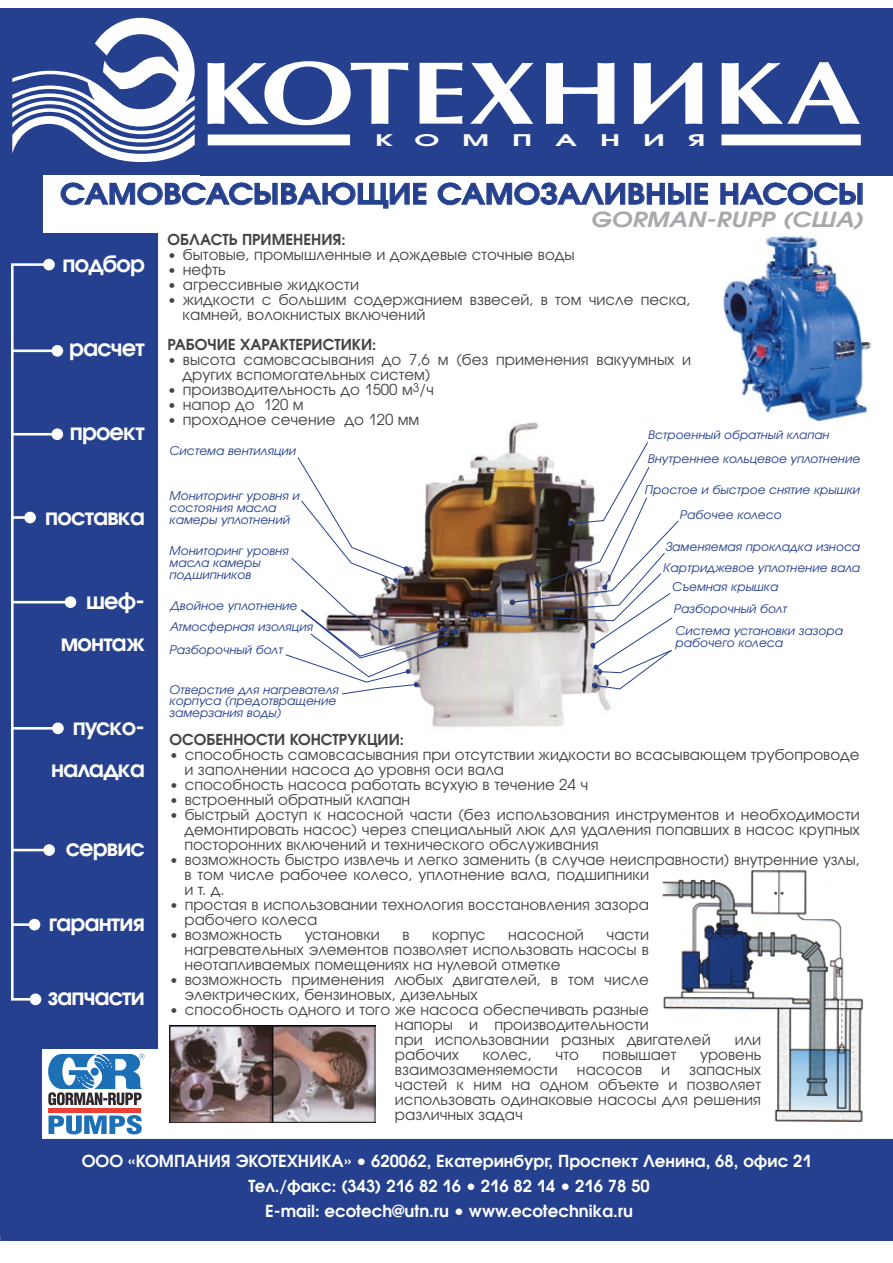
<style>
.page{position:relative;width:893px;height:1263px;background:#fff}
.page>*{position:absolute;margin:0;border:0;box-sizing:border-box;transform-origin:0 0}
.t1{font:600 28.2px "Avant Garde Gothic C";color:#25408e;scale:1.11 1}
.t2{font:600 22.5px/42px "Avant Garde Gothic C";letter-spacing:-.035em;color:#fff;text-align:right}
.t3{font:italic 600 20.7px "Avant Garde Gothic C";color:#a7a9ac;scale:1.2 1}
.t4{font:600 16.5px/25px "Avant Garde Gothic C";color:#fff;text-align:center}
.t5{font:600 15.9px "Avant Garde Gothic C";color:#fff;scale:1.86 1}
.t6{font:15px/15px "Avant Garde Gothic C";color:#434444}
.t7{font:600 15px "Avant Garde Gothic C";color:#434444}
.t8{font:italic 11.85px/11.9px "Avant Garde Gothic C";color:#25408e}
.t9{font:italic 11.7px "Avant Garde Gothic C";color:#25408e}
</style>
<div class="page">
<img style="left:662px;top:870px;width:202px;height:252px">
<img style="left:421px;top:422px;width:190px;height:305px">
<svg style="left:285px;top:456px;width:172px;height:239px"></svg>
<img style="left:472px;top:441px;width:207px;height:249px">
<div style="left:0;top:8px;width:893px;height:168px;background:#25408e"></div>
<div style="left:0;top:9px;width:157px;height:1226px;background:#25408e"></div>
<div style="left:44px;top:176px;width:156px;height:57px;background:#fff"></div>
<svg style="left:208px;top:61px;width:201px;height:64px"></svg>
<svg style="left:419px;top:63px;width:44px;height:61px"></svg>
<svg style="left:470px;top:63px;width:63px;height:61px"></svg>
<svg style="left:546px;top:63px;width:68px;height:61px"></svg>
<svg style="left:634px;top:63px;width:68px;height:61px"></svg>
<svg style="left:722px;top:62px;width:138px;height:62px"></svg>
<div style="left:52px;top:345px;width:11px;height:12px;background:#fff;border-radius:50%"></div>
<div style="left:51px;top:428px;width:12px;height:12px;background:#fff;border-radius:50%"></div>
<hr style="left:12px;top:601px;width:58px;height:2px;background:#fff">
<div style="left:65px;top:596px;width:11px;height:12px;background:#fff;border-radius:50%"></div>
<div style="left:52px;top:722px;width:12px;height:12px;background:#fff;border-radius:50%"></div>
<svg style="left:43px;top:844px;width:12px;height:12px"></svg>
<svg style="left:11px;top:263px;width:41px;height:739px"></svg>
<div style="left:43px;top:259px;width:12px;height:11px;background:#fff;border-radius:50%"></div>
<div style="left:30px;top:993px;width:11px;height:12px;background:#fff;border-radius:50%"></div>
<div style="left:721px;top:134px;width:140px;height:11px;background:#fff"></div>
<div style="left:208px;top:134px;width:142px;height:11px;background:#fff"></div>
<svg style="left:61px;top:183px;width:365px;height:25px"></svg>
<svg style="left:438px;top:183px;width:270px;height:22px"></svg>
<svg style="left:720px;top:183px;width:142px;height:22px"></svg>
<div style="left:42px;top:1049px;width:125px;height:90px;background:#fff"></div>
<hr style="left:49px;top:1108px;width:92px;height:4px;background:#ec4036">
<svg style="left:48px;top:1054px;width:97px;height:51px"></svg>
<svg style="left:49px;top:1115px;width:93px;height:19px"></svg>
<img style="left:170px;top:1025px;width:206px;height:97px">
<div style="left:0;top:1139px;width:893px;height:102px;background:#25408e"></div>
<img style="left:723px;top:234px;width:148px;height:188px">
<svg style="left:12px;top:18px;width:183px;height:144px"></svg>
<p class="t5" style="left:375px;top:130px;width:11px">К</p>
<p class="t5" style="left:414px;top:130px;width:15px">О</p>
<p class="t5" style="left:462px;top:130px;width:16px">М</p>
<p class="t5" style="left:512px;top:130px;width:12px">П</p>
<p class="t5" style="left:555px;top:130px;width:13px">А</p>
<p class="t5" style="left:600px;top:130px;width:12px">Н</p>
<p class="t5" style="left:643px;top:130px;width:13px">И</p>
<p class="t5" style="left:688px;top:130px;width:11px">Я</p>
<p class="t1" style="left:60px;top:177px;width:726px">САМОВСАСЫВАЮЩИЕ САМОЗАЛИВНЫЕ НАСОСЫ</p>
<p class="t3" style="left:591px;top:207px;width:229px">GORMAN-RUPP (США)</p>
<p class="t7" style="left:168px;top:230px;width:180px">ОБЛАСТЬ ПРИМЕНЕНИЯ:</p>
<p class="t6" style="left:168px;top:247px;width:409px">• бытовые, промышленные и дождевые сточные воды</p>
<p class="t6" style="left:168px;top:262px;width:59px">• нефть</p>
<p class="t6" style="left:168px;top:277px;width:193px">• агрессивные жидкости</p>
<p class="t6" style="left:183px;top:292px;width:510px;text-indent:-15px">• жидкости с большим содержанием взвесей, в том числе песка, камней, волокнистых включений</p>
<p class="t7" style="left:168px;top:335px;width:210px">РАБОЧИЕ ХАРАКТЕРИСТИКИ:</p>
<p class="t6" style="left:183px;top:352px;width:510px;text-indent:-15px">• высота самовсасывания до 7,6 м (без применения вакуумных и других вспомогательных систем)</p>
<p class="t6" style="left:168px;top:382px;width:268px">• производительность до 1500 м<sup>3</sup>/ч</p>
<p class="t6" style="left:168px;top:397px;width:138px">• напор до 120 м</p>
<p class="t6" style="left:168px;top:412px;width:253px">• проходное сечение до 120 мм</p>
<p class="t2" style="left:63px;top:243px;width:84px">подбор</p>
<p class="t2" style="left:69px;top:327px;width:77px">расчет</p>
<p class="t2" style="left:70px;top:411px;width:77px">проект</p>
<p class="t9" style="left:648px;top:428px;width:183px">Встроенный обратный клапан</p>
<p class="t8" style="left:648px;top:453px;width:214px">Внутреннее кольцевое уплотнение</p>
<p class="t8" style="left:680px;top:477px;width:182px;line-height:25.2px;text-indent:-35px">Простое и быстрое снятие крышки<br>Рабочее колесо</p>
<p class="t8" style="left:666px;top:541px;width:196px">Заменяемая прокладка износа</p>
<p class="t8" style="left:663px;top:561px;width:198px">Картриджевое уплотнение вала</p>
<p class="t8" style="left:672px;top:581px;width:108px">Съемная крышка</p>
<p class="t8" style="left:674px;top:598px;width:171px;line-height:22px">Разборочный болт<br>Система установки зазора</p>
<p class="t8" style="left:675px;top:637px;width:109px">рабочего колеса</p>
<p class="t8" style="left:170px;top:445px;width:128px">Система вентиляции</p>
<p class="t8" style="left:170px;top:490px;width:132px">Мониторинг уровня и состояния масла камеры уплотнений</p>
<p class="t8" style="left:170px;top:545px;width:121px">Мониторинг уровня масла камеры подшипников</p>
<p class="t2" style="left:45px;top:495px;width:101px">поставка</p>
<p class="t2" style="left:61px;top:579px;width:86px">шеф&shy;монтаж</p>
<p class="t8" style="left:170px;top:600px;width:128px">Двойное уплотнение</p>
<p class="t8" style="left:170px;top:644px;width:115px">Разборочный болт</p>
<p class="t8" style="left:170px;top:683px;width:171px">Отверстие для нагревателя корпуса (предотвращение замерзания воды)</p>
<p class="t8" style="left:170px;top:621px;width:145px">Атмосферная изоляция</p>
<p class="t2" style="left:51px;top:705px;width:95px">пуско&shy;наладка</p>
<p class="t7" style="left:169px;top:730px;width:236px">ОСОБЕННОСТИ КОНСТРУКЦИИ:</p>
<p class="t6" style="left:184px;top:747px;width:677px;text-indent:-15px">• способность самовсасывания при отсутствии жидкости во всасывающем трубопроводе и заполнении насоса до уровня оси вала</p>
<p class="t6" style="left:169px;top:777px;width:420px">• способность насоса работать всухую в течение 24 ч</p>
<p class="t6" style="left:169px;top:792px;width:242px">• встроенный обратный клапан</p>
<p class="t6" style="left:184px;top:807px;width:677px;text-align:justify;text-indent:-15px">• быстрый доступ к насосной части (без использования инструментов и необходимости демонтировать насос) через специальный люк для удаления попавших в насос крупных посторонних включений и технического обслуживания</p>
<p class="t6" style="left:184px;top:852px;width:677px;text-indent:-15px">• возможность быстро извлечь и легко заменить (в случае неисправности) внутренние узлы, в том числе рабочее колесо, уплотнение вала, подшипники<br>и т. д.</p>
<p class="t6" style="left:184px;top:897px;width:466px;text-indent:-15px">• простая в использовании технология восстановления зазора рабочего колеса</p>
<p class="t6" style="left:169px;top:927px;width:114px">• возможность</p>
<p class="t6" style="left:305px;top:927px;width:77px">установки</p>
<p class="t6" style="left:402px;top:927px;width:9px">в</p>
<p class="t6" style="left:432px;top:927px;width:55px">корпус</p>
<p class="t6" style="left:508px;top:927px;width:77px">насосной</p>
<p class="t2" style="left:66px;top:826px;width:81px">сервис</p>
<p class="t2" style="left:49px;top:901px;width:98px">гарантия</p>
<p class="t6" style="left:184px;top:927px;width:466px;text-align:justify;text-indent:422px">части нагревательных элементов позволяет использовать насосы в неотапливаемых помещениях на нулевой отметке</p>
<p class="t6" style="left:184px;top:972px;width:466px;text-indent:-15px">• возможность применения любых двигателей, в том числе электрических, бензиновых, дизельных</p>
<p class="t6" style="left:395px;top:1002px;width:317px;text-indent:-226px">• способность одного и того же насоса обеспечивать разные<br>напоры и производительности<br>при использовании разных двигателей</p>
<p class="t2" style="left:48px;top:975px;width:98px">запчасти</p>
<p class="t6" style="left:735px;top:1032px;width:28px">или</p>
<p class="t6" style="left:395px;top:1047px;width:66px">рабочих</p>
<p class="t6" style="left:483px;top:1047px;width:51px">колес,</p>
<p class="t6" style="left:556px;top:1047px;width:25px">что</p>
<p class="t6" style="left:602px;top:1047px;width:75px">повышает</p>
<p class="t6" style="left:700px;top:1047px;width:63px">уровень</p>
<p class="t6" style="left:395px;top:1062px;width:164px">взаимозаменяемости</p>
<p class="t6" style="left:577px;top:1062px;width:67px">насосов</p>
<p class="t6" style="left:661px;top:1062px;width:10px">и</p>
<p class="t6" style="left:395px;top:1062px;width:368px;text-align:justify;text-indent:294px">запасных частей к ним на одном объекте и позволяет использовать одинаковые насосы для решения различных задач</p>
<p class="t4" style="left:82px;top:1148px;width:731px">ООО «КОМПАНИЯ ЭКОТЕХНИКА» • 620062, Екатеринбург, Проспект Ленина, 68, офис 21<br>Тел./факс: (343) 216 82 16 • 216 82 14 • 216 78 50<br>E-mail: ecotech@utn.ru • www.ecotechnika.ru</p>
</div>
